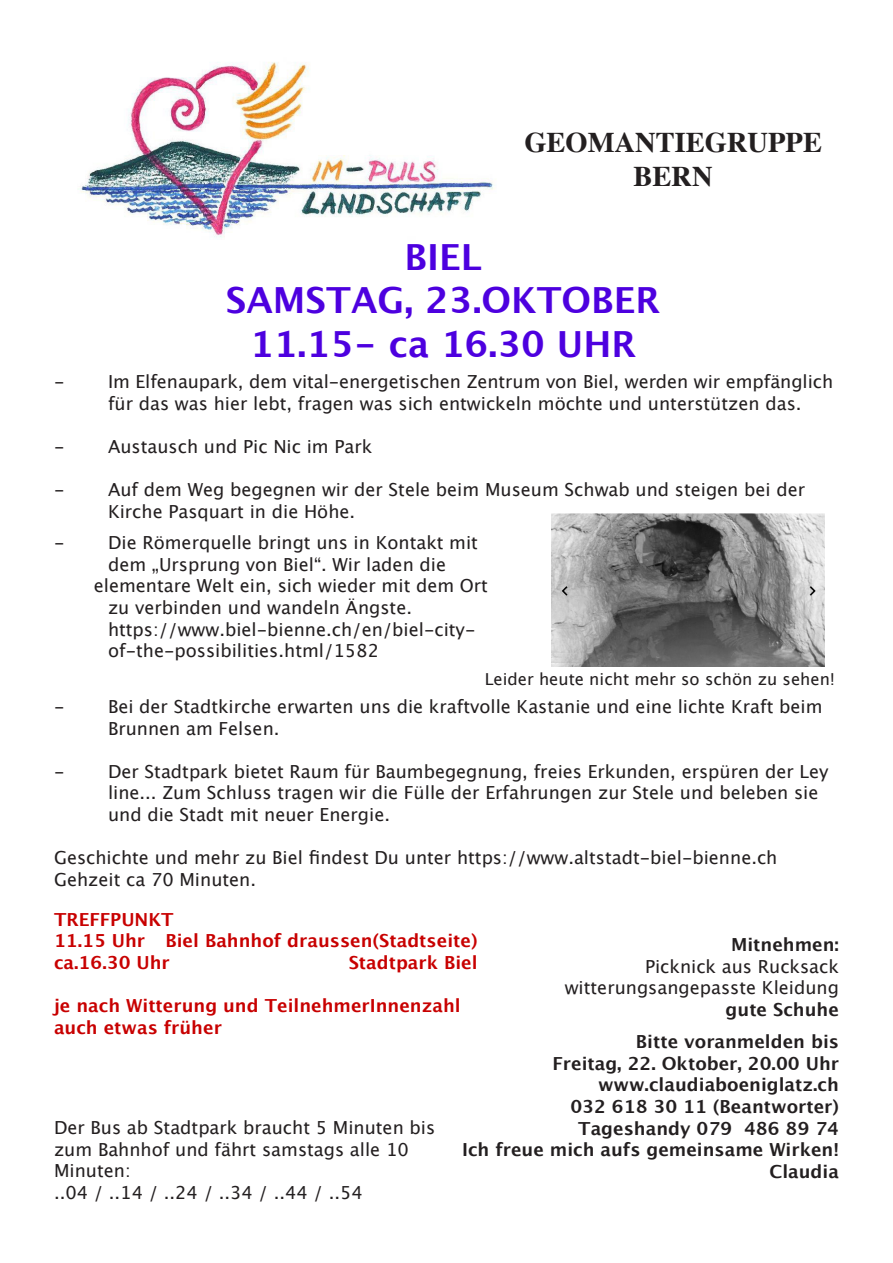
<style>
.page{position:relative;width:893px;height:1263px;background:#fff}
.page>*{position:absolute;margin:0;border:0;box-sizing:border-box;transform-origin:0 0}
.t1{font:700 36px "Lucida Grande";color:#4d00df}
.t2{font:700 28.5px/34.2px "Times";color:#231f20;text-align:center}
.t3{font:18px/21.6px "Lucida Grande";color:#231f20}
.t4{font:700 18px "Lucida Grande";color:#231f20}
.t5{font:700 18px/21.6px "Lucida Grande";color:#c80000}
.t6{font:16.5px "Lucida Grande";color:#231f20}
</style>
<div class="page">
<img style="left:80px;top:62px;width:415px;height:176px">
<img style="left:551px;top:513px;width:274px;height:153px">
<p class="t2" style="left:524px;top:122px;width:299px">GEOMANTIEGRUPPE<br>BERN</p>
<p class="t1" style="left:405px;top:228px;width:79px">BIEL</p>
<p class="t1" style="left:226px;top:271px;width:436px">SAMSTAG, 23.OKTOBER</p>
<p class="t1" style="left:250px;top:314px;width:388px">11.15- ca 16.30 UHR</p>
<p class="t3" style="left:54px;top:371px;width:12px">-</p>
<p class="t3" style="left:108px;top:371px;width:727px">Im Elfenaupark, dem vital-energetischen Zentrum von Biel, werden wir empfänglich für das was hier lebt, fragen was sich entwickeln möchte und unterstützen das.</p>
<p class="t3" style="left:54px;top:436px;width:12px">-</p>
<p class="t3" style="left:108px;top:436px;width:266px">Austausch und Pic Nic im Park</p>
<p class="t3" style="left:54px;top:479px;width:12px">-</p>
<p class="t3" style="left:108px;top:479px;width:699px">Auf dem Weg begegnen wir der Stele beim Museum Schwab und steigen bei der<br>Kirche Pasquart in die Höhe.</p>
<p class="t3" style="left:54px;top:532px;width:12px">-</p>
<p class="t3" style="left:108px;top:532px;width:372px">Die Römerquelle bringt uns in Kontakt mit</p>
<p class="t3" style="left:108px;top:554px;width:340px">dem „Ursprung von Biel“. Wir laden die</p>
<p class="t3" style="left:94px;top:575px;width:396px">elementare Welt ein, sich wieder mit dem Ort</p>
<p class="t3" style="left:108px;top:597px;width:306px">zu verbinden und wandeln Ängste.</p>
<p class="t3" style="left:108px;top:619px;width:369px">https://www.biel-bienne.ch/en/biel-city&shy;of-the-possibilities.html/1582</p>
<p class="t6" style="left:485px;top:669px;width:352px">Leider heute nicht mehr so schön zu sehen!</p>
<p class="t3" style="left:54px;top:696px;width:12px">-</p>
<p class="t3" style="left:108px;top:696px;width:716px">Bei der Stadtkirche erwarten uns die kraftvolle Kastanie und eine lichte Kraft beim<br>Brunnen am Felsen.</p>
<p class="t3" style="left:54px;top:761px;width:12px">-</p>
<p class="t3" style="left:108px;top:761px;width:722px">Der Stadtpark bietet Raum für Baumbegegnung, freies Erkunden, erspüren der Ley line... Zum Schluss tragen wir die Fülle der Erfahrungen zur Stele und beleben sie und die Stadt mit neuer Energie.</p>
<p class="t3" style="left:54px;top:847px;width:725px">Geschichte und mehr zu Biel findest Du unter https://www.altstadt-biel-bienne.ch</p>
<p class="t3" style="left:54px;top:869px;width:204px">Gehzeit ca 70 Minuten.</p>
<p class="t5" style="left:54px;top:908px;width:121px">TREFFPUNKT</p>
<p class="t5" style="left:54px;top:930px;width:425px">11.15 Uhr Biel Bahnhof draussen(Stadtseite)</p>
<p class="t5" style="left:54px;top:951px;width:117px">ca.16.30 Uhr</p>
<p class="t5" style="left:349px;top:951px;width:131px">Stadtpark Biel</p>
<p class="t5" style="left:54px;top:994px;width:408px">je nach Witterung und TeilnehmerInnenzahl auch etwas früher</p>
<p class="t4" style="left:731px;top:930px;width:109px">Mitnehmen:</p>
<p class="t3" style="left:645px;top:956px;width:195px">Picknick aus Rucksack</p>
<p class="t3" style="left:565px;top:977px;width:276px">witterungsangepasste Kleidung</p>
<p class="t4" style="left:726px;top:995px;width:115px">gute Schuhe</p>
<p class="t4" style="left:636px;top:1027px;width:205px">Bitte voranmelden bis</p>
<p class="t4" style="left:553px;top:1049px;width:288px">Freitag, 22. Oktober, 20.00 Uhr</p>
<p class="t4" style="left:598px;top:1070px;width:243px">www.claudiaboeniglatz.ch</p>
<p class="t4" style="left:570px;top:1092px;width:270px">032 618 30 11 (Beantworter)</p>
<p class="t4" style="left:578px;top:1113px;width:262px">Tageshandy 079 486 89 74</p>
<p class="t4" style="left:462px;top:1135px;width:379px">Ich freue mich aufs gemeinsame Wirken!</p>
<p class="t4" style="left:769px;top:1157px;width:71px">Claudia</p>
<p class="t3" style="left:54px;top:1117px;width:383px">Der Bus ab Stadtpark braucht 5 Minuten bis zum Bahnhof und fährt samstags alle 10<br>Minuten:</p>
<p class="t3" style="left:54px;top:1182px;width:310px">..04 / ..14 / ..24 / ..34 / ..44 / ..54</p>
</div>
